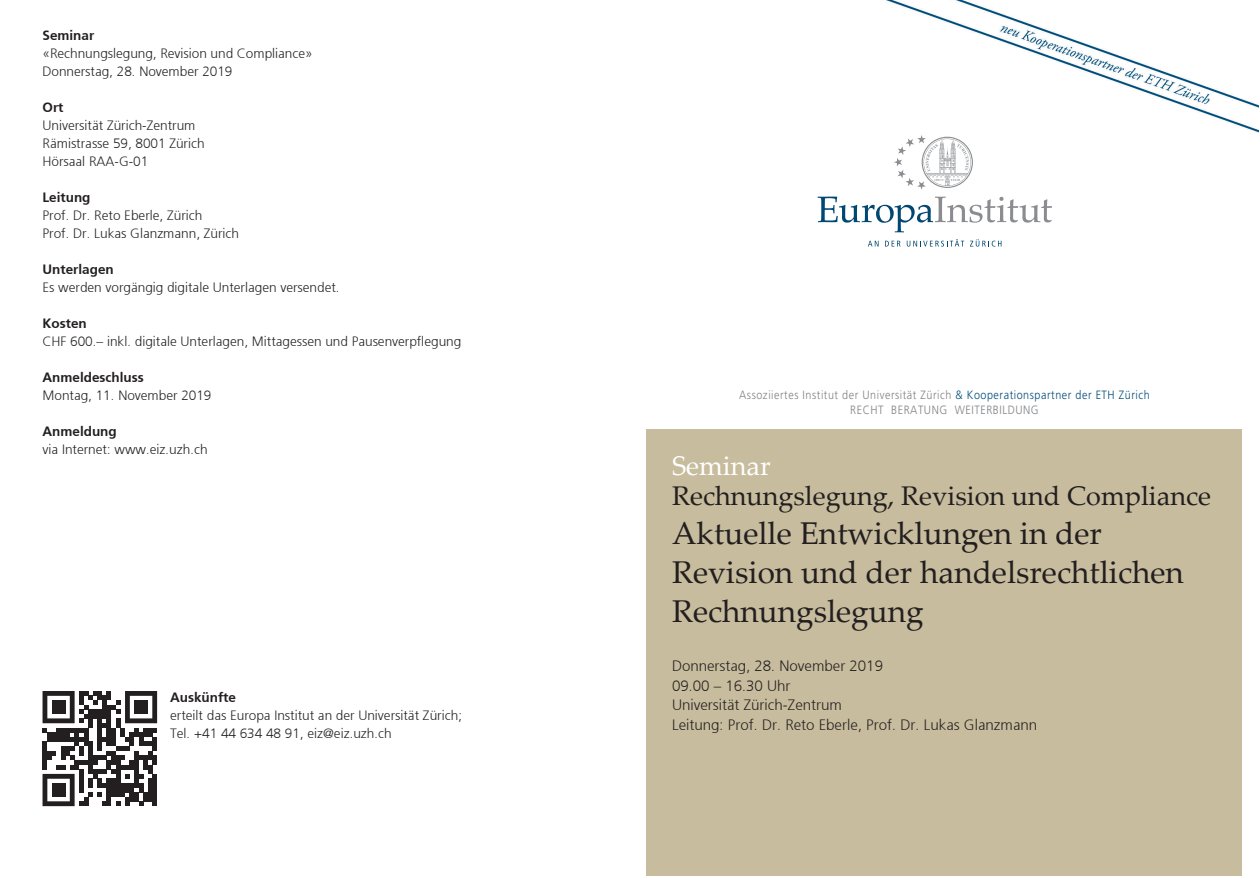
<style>
.page{position:relative;width:1259px;height:893px;background:#fff}
.page>*{position:absolute;margin:0;border:0;box-sizing:border-box;transform-origin:0 0}
.t1{font:31.5px/39px "Palatino Linotype";color:#231f20}
.t2{font:27px "Palatino Linotype";color:#231f20}
.t3{font:27px "Palatino Linotype";color:#fff}
.t4{font:300 15px/19.5px "Frutiger 45";color:#231f20}
.t5{font:300 13.5px/18px "Frutiger 45";color:#231f20}
.t6{font:300 13.5px "Frutiger 45";color:#231f20}
.t7{font:300 12px/15px "Frutiger LT Pro";letter-spacing:.05em;color:#808285;text-align:center;scale:.9 1}
.s1{color:#004c79}
</style>
<div class="page">
<img style="left:886px;top:0;width:373px;height:133px">
<div style="left:646px;top:429px;width:596px;height:447px;background:#c7bc9d"></div>
<svg style="left:868px;top:241px;width:10px;height:5px"></svg>
<svg style="left:885px;top:241px;width:15px;height:5px"></svg>
<svg style="left:906px;top:239px;width:58px;height:8px"></svg>
<svg style="left:970px;top:239px;width:31px;height:8px"></svg>
<svg style="left:817px;top:197px;width:235px;height:35px"></svg>
<svg style="left:894px;top:135px;width:79px;height:55px"></svg>
<svg style="left:43px;top:691px;width:114px;height:115px"></svg>
<div style="left:52px;top:700px;width:13px;height:14px;background:#231f20"></div>
<div style="left:134px;top:700px;width:14px;height:14px;background:#231f20"></div>
<div style="left:52px;top:783px;width:13px;height:14px;background:#231f20"></div>
<p class="t6" style="left:43px;top:27px;width:53px">Seminar</p>
<p class="t5" style="left:43px;top:44px;width:272px">«Rechnungslegung, Revision und Compliance»<br>Donnerstag, 28. November 2019</p>
<p class="t6" style="left:43px;top:99px;width:23px">Ort</p>
<p class="t5" style="left:43px;top:116px;width:164px">Universität Zürich-Zentrum<br>Rämistrasse 59, 8001 Zürich<br>Hörsaal RAA-G-01</p>
<p class="t6" style="left:43px;top:189px;width:50px">Leitung</p>
<p class="t5" style="left:43px;top:206px;width:198px">Prof. Dr. Reto Eberle, Zürich<br>Prof. Dr. Lukas Glanzmann, Zürich</p>
<p class="t6" style="left:43px;top:261px;width:73px">Unterlagen</p>
<p class="t5" style="left:43px;top:278px;width:299px">Es werden vorgängig digitale Unterlagen versendet.</p>
<p class="t6" style="left:43px;top:315px;width:46px">Kosten</p>
<p class="t5" style="left:43px;top:332px;width:420px">CHF 600.– inkl. digitale Unterlagen, Mittagessen und Pausenverpflegung</p>
<p class="t6" style="left:43px;top:369px;width:103px">Anmeldeschluss</p>
<p class="t5" style="left:43px;top:386px;width:170px">Montag, 11. November 2019</p>
<p class="t6" style="left:43px;top:423px;width:76px">Anmeldung</p>
<p class="t5" style="left:43px;top:440px;width:167px">via Internet: www.eiz.uzh.ch</p>
<p class="t6" style="left:170px;top:689px;width:67px">Auskünfte</p>
<p class="t5" style="left:170px;top:707px;width:293px">erteilt das Europa Institut an der Universität Zürich;<br>Tel. +41 44 634 48 91, eiz@eiz.uzh.ch</p>
<p class="t7" style="left:739px;top:387px;width:458px">Assoziiertes Institut der Universität Zürich <span class="s1">&amp; Kooperationspartner der ETH Zürich<br></span>RECHT BERATUNG WEITERBILDUNG</p>
<h2 class="t3" style="left:672px;top:446px;width:100px">Seminar</h2>
<h2 class="t2" style="left:672px;top:476px;width:540px">Rechnungslegung, Revision und Compliance</h2>
<h1 class="t1" style="left:672px;top:512px;width:513px">Aktuelle Entwicklungen in der<br>Revision und der handelsrechtlichen<br>Rechnungslegung</h1>
<p class="t4" style="left:672px;top:656px;width:367px">Donnerstag, 28. November 2019<br>09.00 – 16.30 Uhr<br>Universität Zürich-Zentrum<br>Leitung: Prof. Dr. Reto Eberle, Prof. Dr. Lukas Glanzmann</p>
</div>
